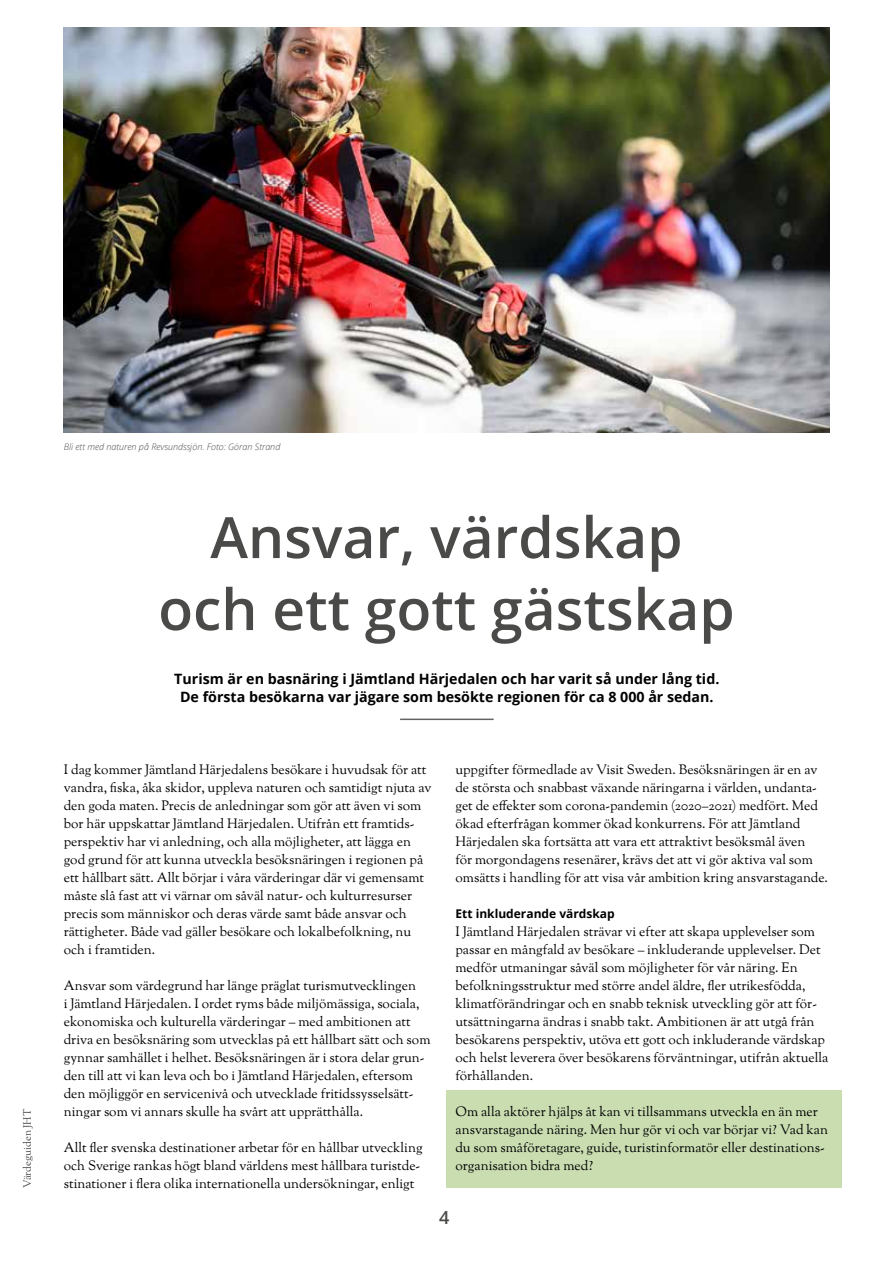
<style>
.page{position:relative;width:893px;height:1263px;background:#fff}
.page>*{position:absolute;margin:0;border:0;box-sizing:border-box;transform-origin:0 0}
.t1{font:600 57px/72px "Open Sans";color:#4a4a49;text-align:center}
.t2{font:600 18px "Open Sans";color:#4a4a49}
.t3{font:700 14.25px/18px "Open Sans";color:#000;text-align:center}
.t4{font:13.5px/18px "OFL Goudy St M";color:#000}
.t5{font:700 12px "Open Sans";color:#000}
.t6{font:10.5px "OFL Goudy St M";color:#4a4a49}
.t7{font:italic 300 9px "Open Sans";color:#4a4a49}
</style>
<div class="page">
<div style="left:446px;top:1091px;width:396px;height:97px;background:#c9ddb1"></div>
<hr style="left:400px;top:719px;width:94px;height:1px;background:#646363">
<img style="left:64px;top:28px;width:765px;height:404px">
<p class="t6" style="left:21px;top:1188px;width:81px;rotate:-90deg">Värdeguiden JHT</p>
<p class="t7" style="left:64px;top:441px;width:218px">Bli ett med naturen på Revsundssjön. Foto: Göran Strand</p>
<h1 class="t1" style="left:158px;top:500px;width:578px">Ansvar, värdskap och ett gott gästskap</h1>
<p class="t3" style="left:174px;top:669px;width:547px">Turism ä r en basnä ring i Jä mtland Hä rjedalen och har varit så under lång tid.<br>De fö rsta besö karna var jägare som besö kte regionen fö r ca 8 000 å r sedan.</p>
<p class="t4" style="left:64px;top:761px;width:369px">I dag kommer Jämtland Härjedalens besökare i huvudsak för att vandra, fiska, åka skidor, uppleva naturen och samtidigt njuta av den goda maten. Precis de anledningar som gör att även vi som bor här uppskattar Jämtland Härjedalen. Utifrån ett framtids&shy;perspektiv har vi anledning, och alla möjligheter, att lägga en god grund för att kunna utveckla besöksnäringen i regionen på ett hållbart sätt. Allt börjar i våra värderingar där vi gemensamt måste slå fast att vi värnar om såväl natur- och kulturresurser precis som människor och deras värde samt både ansvar och rättigheter. Både vad gäller besökare och lokalbefolkning, nu och i framtiden.</p>
<p class="t4" style="left:64px;top:977px;width:368px">Ansvar som värdegrund har länge präglat turismutvecklingen<br>i Jämtland Härjedalen. I ordet ryms både miljömässiga, sociala, ekonomiska och kulturella värderingar – med ambitionen att driva en besöksnäring som utvecklas på ett hållbart sätt och som gynnar samhället i helhet. Besöksnäringen är i stora delar grun&shy;den till att vi kan leva och bo i Jämtland Härjedalen, eftersom den möjliggör en servicenivå och utvecklade fritidssysselsätt&shy;ningar som vi annars skulle ha svårt att upprätthålla.</p>
<p class="t4" style="left:64px;top:1139px;width:360px">Allt fler svenska destinationer arbetar för en hållbar utveckling och Sverige rankas högt bland världens mest hållbara turistde&shy;stinationer i flera olika internationella undersökningar, enligt</p>
<p class="t4" style="left:455px;top:761px;width:374px">uppgifter förmedlade av Visit Sweden. Besöksnäringen är en av de största och snabbast växande näringarna i världen, undanta&shy;get de effekter som corona-pandemin (2020–2021) medfört. Med ökad efterfrågan kommer ökad konkurrens. För att Jämtland Härjedalen ska fortsätta att vara ett attraktivt besöksmål även<br>för morgondagens resenärer, krävs det att vi gör aktiva val som omsätts i handling för att visa vår ambition kring ansvarstagande.</p>
<p class="t5" style="left:455px;top:905px;width:161px">Ett inkluderande värdskap</p>
<p class="t4" style="left:455px;top:923px;width:374px">I Jämtland Härjedalen strävar vi efter att skapa upplevelser som passar en mångfald av besökare – inkluderande upplevelser. Det medför utmaningar såväl som möjligheter för vår näring. En befolkningsstruktur med större andel äldre, fler utrikesfödda, klimatförändringar och en snabb teknisk utveckling gör att för&shy;utsättningarna ändras i snabb takt. Ambitionen är att utgå från besökarens perspektiv, utöva ett gott och inkluderande värdskap och helst leverera över besökarens förväntningar, utifrån aktuella förhållanden.</p>
<p class="t4" style="left:455px;top:1103px;width:374px">Om alla aktörer hjälps åt kan vi tillsammans utveckla en än mer ansvarstagande näring. Men hur gör vi och var börjar vi? Vad kan du som småföretagare, guide, turistinformatör eller destinations&shy;organisation bidra med?</p>
<h2 class="t2" style="left:439px;top:1205px;width:12px">4</h2>
</div>
